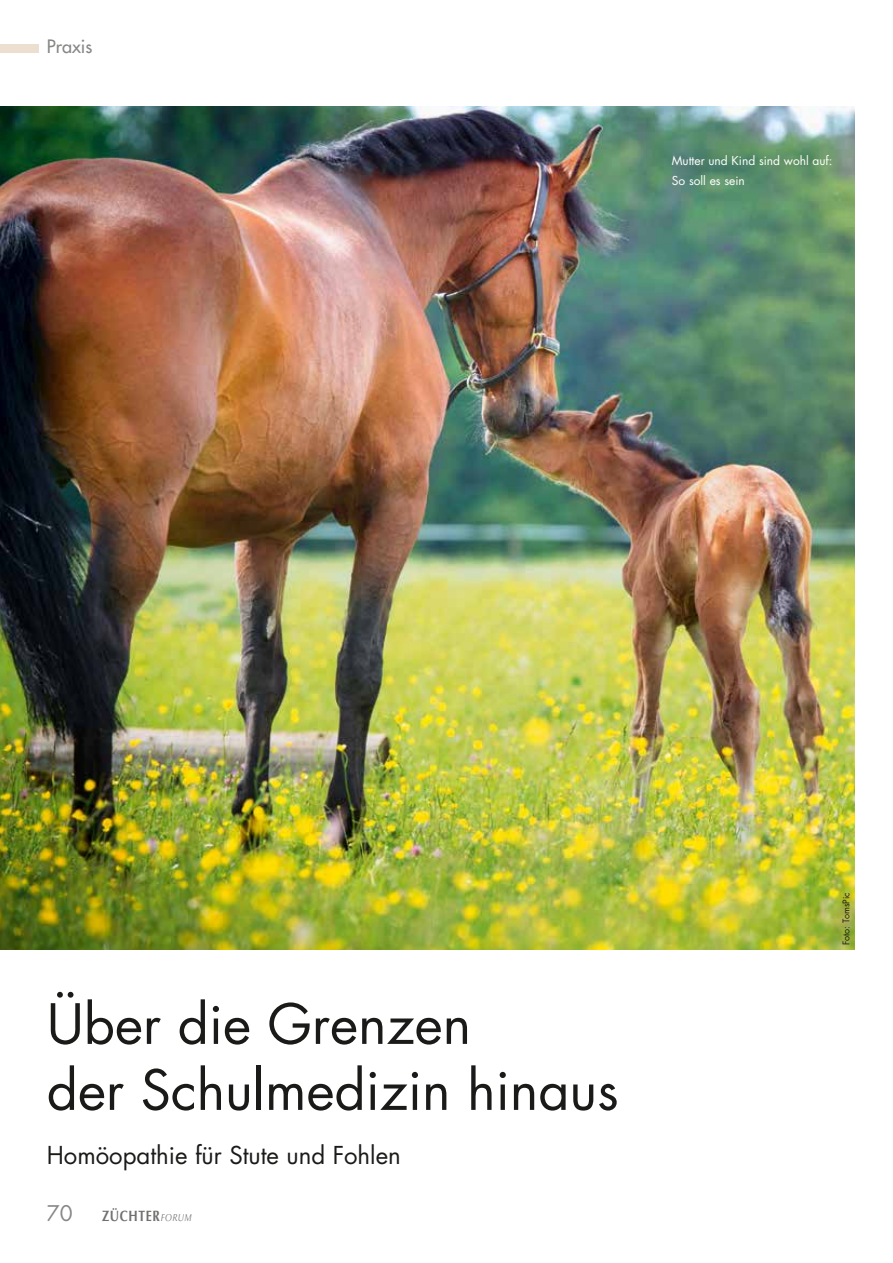
<style>
.page{position:relative;width:893px;height:1263px;background:#fff}
.page>*{position:absolute;margin:0;border:0;box-sizing:border-box;transform-origin:0 0}
.t1{font:54px/66px "Futura Std";color:#1a1a18}
.t2{font:24px "Futura Std";color:#1a1a18}
.t3{font:21px "Futura Std";color:#878786}
.t4{font:500 18px "Futura Std";color:#878786}
.t5{font:700 15px "Optima LT Std";letter-spacing:.05em;color:#6f6f6e;scale:.8 1}
.t6{font:12px/19.6px "Futura Std";color:#fff}
.t7{font:9px "Futura Std";color:#1a1a18}
.s1{font-weight:400;font-style:italic;font-size:10.2px}
</style>
<div class="page">
<div style="left:0;top:45px;width:38px;height:8px;background:#eddfcf"></div>
<img style="left:0;top:106px;width:855px;height:843px">
<h3 class="t4" style="left:47px;top:35px;width:47px">Praxis</h3>
<p class="t6" style="left:672px;top:151px;width:162px">Mutter und Kind sind wohl auf:<br>So soll es sein</p>
<h1 class="t1" style="left:47px;top:992px;width:573px">Über die Grenzen<br>der Schulmedizin hinaus</h1>
<h2 class="t2" style="left:47px;top:1139px;width:356px">Homöopathie für Stute und Fohlen</h2>
<h3 class="t3" style="left:47px;top:1200px;width:27px">70</h3>
<p class="t5" style="left:102px;top:1207px;width:114px">ZÜCHTER<span class="s1">FORUM</span></p>
<p class="t7" style="left:840px;top:945px;width:55px;rotate:-90deg">Foto: TomsPic</p>
</div>
